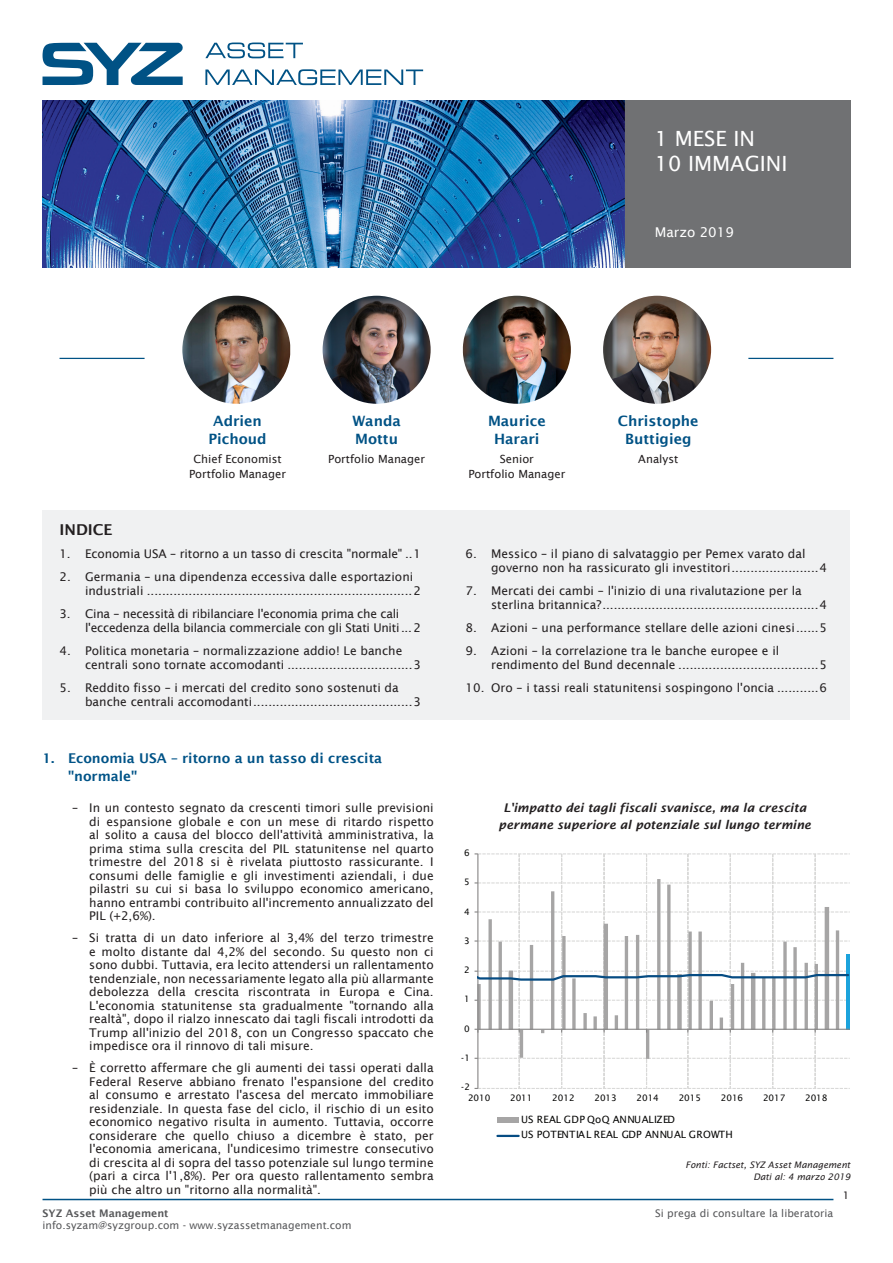
<style>
.page{position:relative;width:893px;height:1263px;background:#fff}
.page>*{position:absolute;margin:0;border:0;box-sizing:border-box;transform-origin:0 0}
.t1{font:21px/25.2px "Lucida Sans";color:#fff}
.t2{font:600 15px "Lucida Sans";color:#231f20}
.t3{font:600 14.25px/18px "Lucida Sans";color:#005285;text-align:center}
.t4{font:600 13.5px/18px "Lucida Sans";color:#005387}
.t5{font:13.5px "Lucida Sans";color:#fff}
.t6{font:12px/13.5px "Lucida Sans";color:#231f20}
.t7{font:12px/14.2px "Lucida Sans";letter-spacing:-.02em;color:#231f20}
.Graph_TITLES{font:italic 600 12px/16.5px "Lucida Sans";color:#231f20;text-align:center}
.t8{font:11.25px "Lucida Sans";color:#231f20}
.t9{font:10.5px "Lucida Sans";color:#57585a}
.t10{font:600 10.5px "Lucida Sans";color:#57585a}
.t11{font:10.5px "Lucida Sans";color:#231f20}
.t12{font:10.05px/15.6px "Lucida Sans";letter-spacing:.015em;color:#050504}
.Source_data{font:italic 9px "Lucida Sans";color:#231f20}
.t13{font:9px "Lucida Sans";letter-spacing:-.005em;color:#050504}
</style>
<div class="page">
<svg style="left:205px;top:43px;width:98px;height:15px"></svg>
<svg style="left:205px;top:69px;width:218px;height:16px"></svg>
<svg style="left:43px;top:43px;width:140px;height:42px"></svg>
<img style="left:43px;top:100px;width:807px;height:168px">
<hr style="left:43px;top:1199px;width:790px;height:1px;background:#005285">
<div style="left:43px;top:510px;width:807px;height:210px;background:#f0f1f2"></div>
<svg style="left:475px;top:853px;width:375px;height:236px"></svg>
<div style="left:497px;top:1117px;width:22px;height:5px;background:#a6a5a5"></div>
<hr style="left:497px;top:1135px;width:22px;height:2px;background:#064c83">
<hr style="left:748px;top:358px;width:85px;height:1px;background:#005285">
<hr style="left:60px;top:358px;width:85px;height:1px;background:#005285">
<img style="left:182px;top:296px;width:108px;height:108px;border-radius:53px">
<img style="left:603px;top:296px;width:108px;height:108px;border-radius:54px">
<img style="left:323px;top:296px;width:108px;height:108px;border-radius:54px">
<img style="left:463px;top:296px;width:108px;height:108px;border-radius:53px">
<h1 class="t1" style="left:655px;top:126px;width:134px">1 MESE IN<br>10 IMMAGINI</h1>
<p class="t5" style="left:655px;top:224px;width:81px">Marzo 2019</p>
<p class="t2" style="left:60px;top:521px;width:55px">INDICE</p>
<p class="t3" style="left:208px;top:412px;width:60px">Adrien<br>Pichoud</p>
<p class="t8" style="left:193px;top:453px;width:90px">Chief Economist</p>
<p class="t8" style="left:189px;top:468px;width:98px">Portfolio Manager</p>
<p class="t3" style="left:352px;top:412px;width:50px;text-align:left">Wanda<br>Mottu</p>
<p class="t8" style="left:328px;top:453px;width:98px">Portfolio Manager</p>
<p class="t6" style="left:60px;top:547px;width:363px">1. Economia USA – ritorno a un tasso di crescita "normale" ..1</p>
<p class="t6" style="left:85px;top:569px;width:337px;line-height:14.2px;text-indent:-26px">2. Germania – una dipendenza eccessiva dalle esportazioni industriali ......................................................................2</p>
<p class="t7" style="left:85px;top:606px;width:337px;text-indent:-26px">3. Cina – necessità di ribilanciare l'economia prima che cali l'eccedenza della bilancia commerciale con gli Stati Uniti...2</p>
<p class="t6" style="left:85px;top:643px;width:337px;line-height:14.2px;text-indent:-26px">4. Politica monetaria – normalizzazione addio! Le banche centrali sono tornate accomodanti .................................3</p>
<p class="t6" style="left:85px;top:680px;width:337px;line-height:14.2px;text-indent:-26px">5. Reddito fisso – i mercati del credito sono sostenuti da banche centrali accomodanti..........................................3</p>
<p class="t4" style="left:68px;top:749px;width:316px;text-indent:-26px">1. Economia USA – ritorno a un tasso di crescita "normale"</p>
<p class="t6" style="left:89px;top:801px;width:346px;text-align:justify;text-indent:-17px">– In un contesto segnato da crescenti timori sulle previsioni di espansione globale e con un mese di ritardo rispetto al solito a causa del blocco dell'attività amministrativa, la prima stima sulla crescita del PIL statunitense nel quarto trimestre del 2018 si è rivelata piuttosto rassicurante. I consumi delle famiglie e gli investimenti aziendali, i due pilastri su cui si basa lo sviluppo economico americano, hanno entrambi contribuito all'incremento annualizzato del PIL (+2,6%).</p>
<p class="t6" style="left:89px;top:931px;width:346px;text-align:justify;text-indent:-17px">– Si tratta di un dato inferiore al 3,4% del terzo trimestre e molto distante dal 4,2% del secondo. Su questo non ci sono dubbi. Tuttavia, era lecito attendersi un rallentamento tendenziale, non necessariamente legato alla più allarmante debolezza della crescita riscontrata in Europa e Cina.<br>L'economia statunitense sta gradualmente "tornando alla realtà", dopo il rialzo innescato dai tagli fiscali introdotti da Trump all'inizio del 2018, con un Congresso spaccato che impedisce ora il rinnovo di tali misure.</p>
<p class="t6" style="left:89px;top:1061px;width:346px;text-align:justify;text-indent:-17px">– È corretto affermare che gli aumenti dei tassi operati dalla Federal Reserve abbiano frenato l'espansione del credito al consumo e arrestato l'ascesa del mercato immobiliare residenziale. In questa fase del ciclo, il rischio di un esito economico negativo risulta in aumento. Tuttavia, occorre considerare che quello chiuso a dicembre è stato, per l'economia americana, l'undicesimo trimestre consecutivo di crescita al di sopra del tasso potenziale sul lungo termine (pari a circa l'1,8%). Per ora questo rallentamento sembra più che altro un "ritorno alla normalità".</p>
<p class="t3" style="left:488px;top:412px;width:59px">Maurice<br>Harari</p>
<p class="t8" style="left:500px;top:453px;width:36px">Senior</p>
<p class="t8" style="left:468px;top:468px;width:98px">Portfolio Manager</p>
<p class="t3" style="left:618px;top:412px;width:82px">Christophe<br>Buttigieg</p>
<p class="t8" style="left:638px;top:453px;width:42px">Analyst</p>
<p class="t6" style="left:491px;top:546px;width:337px;line-height:14.2px;text-indent:-26px">6. Messico – il piano di salvataggio per Pemex varato dal governo non ha rassicurato gli investitori.......................4</p>
<p class="t6" style="left:491px;top:583px;width:337px;line-height:14.2px;text-indent:-26px">7. Mercati dei cambi – l'inizio di una rivalutazione per la sterlina britannica?.........................................................4</p>
<p class="t6" style="left:466px;top:621px;width:363px">8. Azioni – una performance stellare delle azioni cinesi......5</p>
<p class="t6" style="left:491px;top:643px;width:337px;line-height:14.2px;text-indent:-26px">9. Azioni – la correlazione tra le banche europee e il rendimento del Bund decennale .....................................5</p>
<p class="t6" style="left:466px;top:680px;width:363px">10. Oro – i tassi reali statunitensi sospingono l'oncia ...........6</p>
<p class="t13" style="left:464px;top:847px;width:7px">6</p>
<p class="t13" style="left:464px;top:876px;width:7px">5</p>
<p class="t13" style="left:464px;top:906px;width:7px">4</p>
<p class="t13" style="left:464px;top:935px;width:7px">3</p>
<p class="t13" style="left:464px;top:964px;width:7px">2</p>
<p class="t13" style="left:464px;top:993px;width:7px">1</p>
<p class="t13" style="left:464px;top:1024px;width:7px">0</p>
<p class="t13" style="left:461px;top:1053px;width:10px">-1</p>
<p class="t13" style="left:461px;top:1082px;width:10px">-2</p>
<p class="Graph_TITLES" style="left:499px;top:799px;width:314px">L'impatto dei tagli fiscali svanisce, ma la crescita permane superiore al potenziale sul lungo termine</p>
<p class="t13" style="left:468px;top:1093px;width:24px">2010</p>
<p class="t13" style="left:510px;top:1093px;width:24px">2011</p>
<p class="t13" style="left:552px;top:1093px;width:24px">2012</p>
<p class="t13" style="left:594px;top:1093px;width:24px">2013</p>
<p class="t13" style="left:637px;top:1093px;width:24px">2014</p>
<p class="t13" style="left:679px;top:1093px;width:24px">2015</p>
<p class="t13" style="left:721px;top:1093px;width:24px">2016</p>
<p class="t13" style="left:763px;top:1093px;width:24px">2017</p>
<p class="t13" style="left:805px;top:1093px;width:24px">2018</p>
<p class="t12" style="left:521px;top:1111px;width:213px">US REAL GDP QoQ ANNUALIZED<br>US POTENTIAL REAL GDP ANNUAL GROWTH</p>
<p class="Source_data" style="left:686px;top:1160px;width:166px">Fonti: Factset, SYZ Asset Management</p>
<p class="Source_data" style="left:753px;top:1172px;width:99px">Dati al: 4 marzo 2019</p>
<p class="t11" style="left:843px;top:1189px;width:8px">1</p>
<p class="t10" style="left:43px;top:1207px;width:128px">SYZ Asset Management</p>
<p class="t9" style="left:655px;top:1207px;width:180px">Si prega di consultare la liberatoria</p>
<p class="t9" style="left:43px;top:1219px;width:311px">info.syzam@syzgroup.com - www.syzassetmanagement.com</p>
</div>
